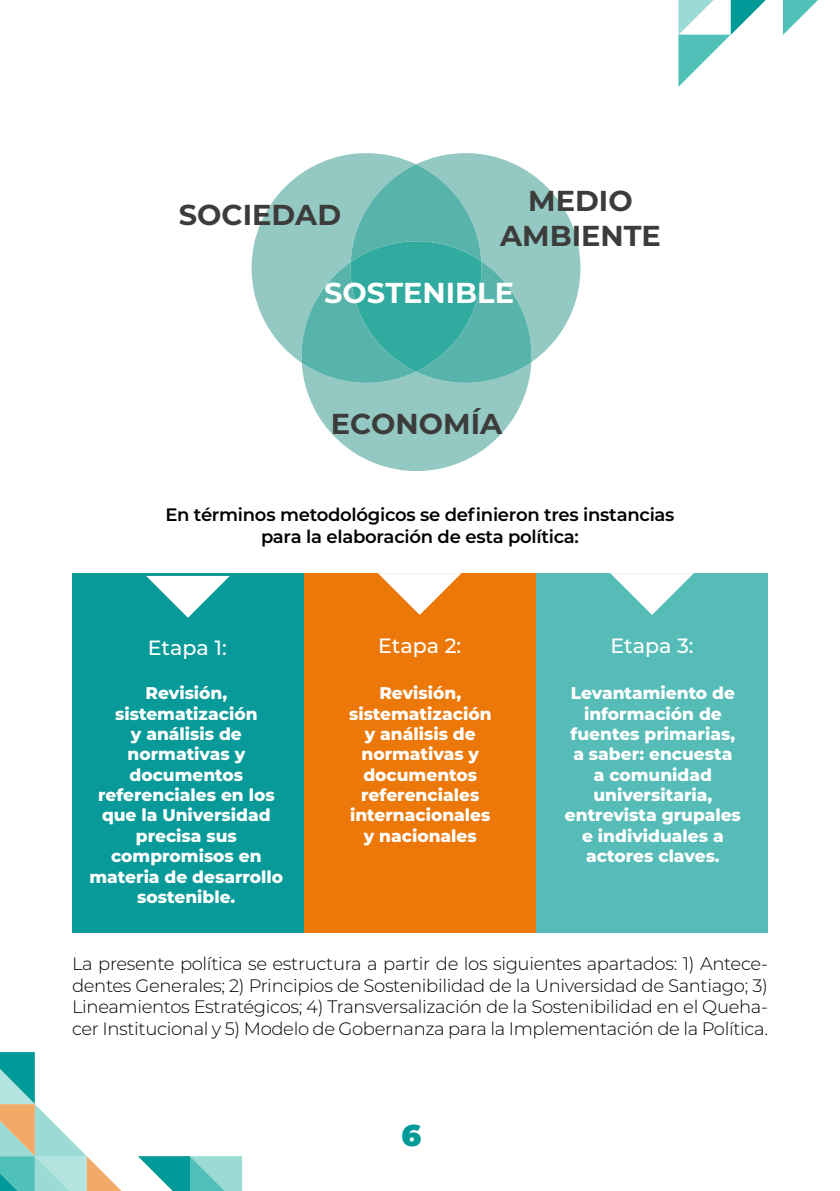
<style>
.page{position:relative;width:840px;height:1191px;background:#fff}
.page>*{position:absolute;margin:0;border:0;box-sizing:border-box;transform-origin:0 0}
.t1{font:900 30px "Montserrat";color:#009a99}
.t2{font:700 28.8px/34.6px "Montserrat";color:#3c3c3b;text-align:center}
.t3{font:700 28.8px "Montserrat";color:#fff}
.t4{font:500 20.6px "Montserrat";color:#fff}
.t5{font:300 18px/21.6px "Montserrat";letter-spacing:-.02em;color:#000;text-align:justify}
.t6{font:600 18px/21.6px "Montserrat";letter-spacing:-.015em;color:#000;text-align:center}
.t7{font:800 17px/20.4px "Montserrat";color:#fff;text-align:center}
</style>
<div class="page">
<div style="left:536px;top:573px;width:231px;height:359px;background:#56bcb7"></div>
<div style="left:303px;top:573px;width:232px;height:359px;background:#ec7809"></div>
<svg style="left:610px;top:573px;width:83px;height:42px"></svg>
<svg style="left:378px;top:573px;width:83px;height:42px"></svg>
<div style="left:72px;top:573px;width:232px;height:359px;background:#089a98"></div>
<svg style="left:146px;top:576px;width:84px;height:42px"></svg>
<svg style="left:251px;top:153px;width:329px;height:318px"></svg>
<svg style="left:783px;top:0;width:34px;height:35px"></svg>
<svg style="left:678px;top:0;width:87px;height:87px"></svg>
<svg style="left:0;top:1052px;width:121px;height:139px"></svg>
<svg style="left:138px;top:1156px;width:104px;height:35px"></svg>
<h2 class="t2" style="left:179px;top:196px;width:164px">SOCIEDAD</h2>
<h2 class="t2" style="left:500px;top:182px;width:162px">MEDIO<br>AMBIENTE</h2>
<h2 class="t3" style="left:324px;top:271px;width:191px">SOSTENIBLE</h2>
<h2 class="t2" style="left:330px;top:405px;width:173px">ECONOMÍA</h2>
<p class="t6" style="left:165px;top:503px;width:510px">En términos metodológicos se definieron tres instancias para la elaboración de esta política:</p>
<p class="t4" style="left:148px;top:633px;width:80px">Etapa 1:</p>
<p class="t4" style="left:378px;top:631px;width:85px">Etapa 2:</p>
<p class="t4" style="left:610px;top:631px;width:85px">Etapa 3:</p>
<p class="t7" style="left:89px;top:682px;width:195px">Revisión, sistematización<br>y análisis de normativas y documentos referenciales en los que la Universidad precisa sus compromisos en materia de desarrollo sostenible.</p>
<p class="t7" style="left:349px;top:682px;width:144px">Revisión, sistematización y análisis de normativas y documentos referenciales internacionales y nacionales</p>
<p class="t7" style="left:564px;top:682px;width:177px">Levantamiento de información de fuentes primarias, a saber: encuesta<br>a comunidad universitaria, entrevista grupales e individuales a actores claves.</p>
<p class="t5" style="left:72px;top:952px;width:697px">La presente política se estructura a partir de los siguientes apartados: 1) Antece&shy;dentes Generales; 2) Principios de Sostenibilidad de la Universidad de Santiago; 3)<br>Lineamientos Estratégicos; 4) Transversalización de la Sostenibilidad en el Queha&shy;cer Institucional y 5) Modelo de Gobernanza para la Implementación de la Política.</p>
<h1 class="t1" style="left:401px;top:1112px;width:21px">6</h1>
</div>
